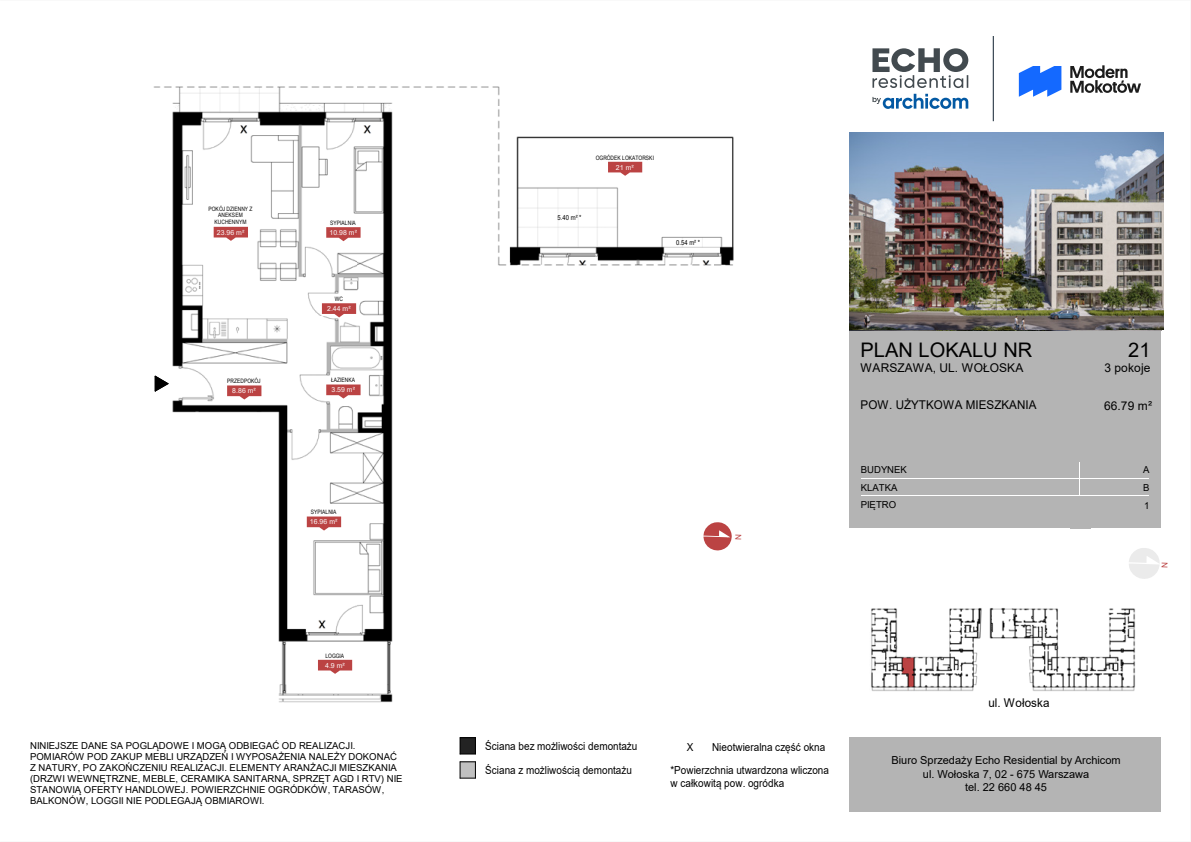
<style>
.page{position:relative;width:1191px;height:842px;background:#fff}
.page>*{position:absolute;margin:0;border:0;box-sizing:border-box;transform-origin:0 0}
.t1{font:20.1px "Arial";color:#000}
.t2{font:12.1px "Arial";letter-spacing:.005em;color:#000}
.t3{font:12.1px "Arial";letter-spacing:.005em;color:#000;scale:.96 1}
.t4{font:12px/13.5px "Arial";letter-spacing:.005em;color:#000;text-align:center}
.t5{font:11px/24px "Arial";color:#000;scale:.9 1}
.t6{font:11px/13.2px "Arial";color:#000;text-align:center}
.t7{font:9.6px/10.9px "Arial";color:#000}
.t8{font:7px "Arial";letter-spacing:.015em;color:#fcfcfc}
.t9{font:7px "Arial";letter-spacing:.005em;color:#000;scale:.85 1}
.t10{font:6px/6.9px "Arial Narrow";letter-spacing:.01em;color:#000;text-align:center}
</style>
<div class="page">
<img style="left:153px;top:86px;width:1011px;height:693px">
<svg style="left:227px;top:385px;width:34px;height:15px"></svg>
<svg style="left:307px;top:517px;width:34px;height:14px"></svg>
<svg style="left:326px;top:385px;width:35px;height:14px"></svg>
<svg style="left:214px;top:227px;width:34px;height:14px"></svg>
<svg style="left:326px;top:227px;width:35px;height:14px"></svg>
<svg style="left:322px;top:303px;width:34px;height:14px"></svg>
<svg style="left:318px;top:660px;width:34px;height:14px"></svg>
<svg style="left:608px;top:162px;width:34px;height:14px"></svg>
<img style="left:849px;top:132px;width:312px;height:199px">
<hr style="left:0;top:0;width:1191px;height:1px;background:#f5f5f5">
<hr style="left:1190px;top:0;width:1px;height:842px;background:#f5f5f5">
<hr style="left:0;top:841px;width:1191px;height:1px;background:#f5f5f5">
<div style="left:792px;top:115px;width:57px;height:241px;background:#fff"></div>
<svg style="left:460px;top:762px;width:16px;height:17px"></svg>
<svg style="left:460px;top:738px;width:16px;height:17px"></svg>
<div style="left:849px;top:738px;width:312px;height:74px;background:#b4b4b4"></div>
<div style="left:861px;top:461px;width:218px;height:17px;background:#b4b4b4"></div>
<div style="left:1081px;top:461px;width:69px;height:17px;background:#b4b4b4"></div>
<div style="left:1150px;top:461px;width:11px;height:50px;background:#b4b4b4"></div>
<div style="left:1081px;top:479px;width:80px;height:16px;background:#b4b4b4"></div>
<div style="left:861px;top:479px;width:218px;height:16px;background:#b4b4b4"></div>
<div style="left:849px;top:461px;width:12px;height:50px;background:#b4b4b4"></div>
<div style="left:1070px;top:512px;width:21px;height:16px;background:#b4b4b4"></div>
<div style="left:1081px;top:496px;width:80px;height:32px;background:#b4b4b4"></div>
<div style="left:849px;top:496px;width:230px;height:32px;background:#b4b4b4"></div>
<div style="left:849px;top:331px;width:312px;height:130px;background:#b4b4b4"></div>
<svg style="left:155px;top:376px;width:13px;height:15px"></svg>
<div style="left:840px;top:30px;width:321px;height:102px;background:#fff"></div>
<svg style="left:873px;top:94px;width:95px;height:15px"></svg>
<svg style="left:872px;top:48px;width:96px;height:40px"></svg>
<hr style="left:993px;top:36px;width:1px;height:85px;background:#3d4a57">
<svg style="left:1070px;top:65px;width:71px;height:28px"></svg>
<svg style="left:1019px;top:66px;width:42px;height:31px"></svg>
<div style="left:1158px;top:110px;width:14px;height:22px;background:#fff"></div>
<svg style="left:1129px;top:548px;width:35px;height:31px"></svg>
<svg style="left:703px;top:522px;width:40px;height:28px"></svg>
<p class="t10" style="left:596px;top:154px;width:60px">OGRÓDEK LOKATORSKI</p>
<p class="t8" style="left:616px;top:162px;width:19px">21 m²</p>
<p class="t10" style="left:209px;top:205px;width:46px">POKÓJ DZIENNY Z<br>ANEKSEM<br>KUCHENNYM</p>
<p class="t10" style="left:330px;top:219px;width:27px">SYPIALNIA</p>
<p class="t9" style="left:558px;top:212px;width:30px">5.40 m² *</p>
<p class="t8" style="left:217px;top:227px;width:29px">23.96 m²</p>
<p class="t8" style="left:329px;top:228px;width:29px">10.98 m²</p>
<p class="t9" style="left:676px;top:238px;width:30px">0.54 m² *</p>
<p class="t10" style="left:335px;top:295px;width:10px">WC</p>
<p class="t8" style="left:327px;top:304px;width:25px">2.44 m²</p>
<p class="t10" style="left:227px;top:377px;width:35px">PRZEDPOKÓJ</p>
<p class="t8" style="left:232px;top:386px;width:25px">8.86 m²</p>
<p class="t10" style="left:331px;top:376px;width:26px">ŁAZIENKA</p>
<p class="t8" style="left:331px;top:385px;width:25px">3.59 m²</p>
<h1 class="t1" style="left:861px;top:336px;width:173px">PLAN LOKALU NR</h1>
<p class="t2" style="left:861px;top:359px;width:164px">WARSZAWA, UL. WOŁOSKA</p>
<p class="t3" style="left:861px;top:396px;width:185px">POW. UŻYTKOWA MIESZKANIA</p>
<h1 class="t1" style="left:1128px;top:336px;width:24px">21</h1>
<p class="t2" style="left:1105px;top:359px;width:48px">3 pokoje</p>
<p class="t2" style="left:1104px;top:398px;width:50px">66.79 m²</p>
<p class="t10" style="left:311px;top:508px;width:27px">SYPIALNIA</p>
<p class="t7" style="left:861px;top:461px;width:48px;line-height:17.3px">BUDYNEK<br>KLATKA<br>PIĘTRO</p>
<p class="t7" style="left:1143px;top:461px;width:8px;line-height:17.9px;text-align:justify">A B 1</p>
<p class="t8" style="left:310px;top:517px;width:29px">16.96 m²</p>
<p class="t10" style="left:326px;top:652px;width:20px">LOGGIA</p>
<p class="t8" style="left:325px;top:661px;width:21px">4.9 m²</p>
<p class="t7" style="left:30px;top:740px;width:374px">NINIEJSZE DANE SA POGLĄDOWE I MOGĄ ODBIEGAĆ OD REALIZACJI.<br>POMIARÓW POD ZAKUP MEBLI URZĄDZEŃ I WYPOSAŻENIA NALEŻY DOKONAĆ Z NATURY, PO ZAKOŃCZENIU REALIZACJI. ELEMENTY ARANŻACJI MIESZKANIA (DRZWI WEWNĘTRZNE, MEBLE, CERAMIKA SANITARNA, SPRZĘT AGD I RTV) NIE STANOWIĄ OFERTY HANDLOWEJ. POWIERZCHNIE OGRÓDKÓW, TARASÓW, BALKONÓW, LOGGII NIE PODLEGAJĄ OBMIAROWI.</p>
<p class="t5" style="left:485px;top:734px;width:171px">Ściana bez możliwości demontażu<br>Ściana z możliwością demontażu</p>
<p class="t5" style="left:687px;top:735px;width:9px">X</p>
<p class="t5" style="left:670px;top:735px;width:178px;line-height:23.2px;text-indent:42px">Nieotwieralna część okna *Powierzchnia utwardzona wliczona</p>
<p class="t5" style="left:670px;top:771px;width:128px">w całkowitą pow. ogródka</p>
<p class="t3" style="left:988px;top:695px;width:65px">ul. Wołoska</p>
<p class="t4" style="left:899px;top:752px;width:210px">Biuro Sprzedaży Echo Investment S.A. ul. Wołoska 7, 02 - 675 Warszawa<br>tel. 22 660 48 45</p>
<p class="t6" style="left:891px;top:754px;width:231px">Biuro Sprzedaży Echo Residential by Archicom ul. Wołoska 7, 02 - 675 Warszawa<br>tel. 22 660 48 45</p>
</div>
